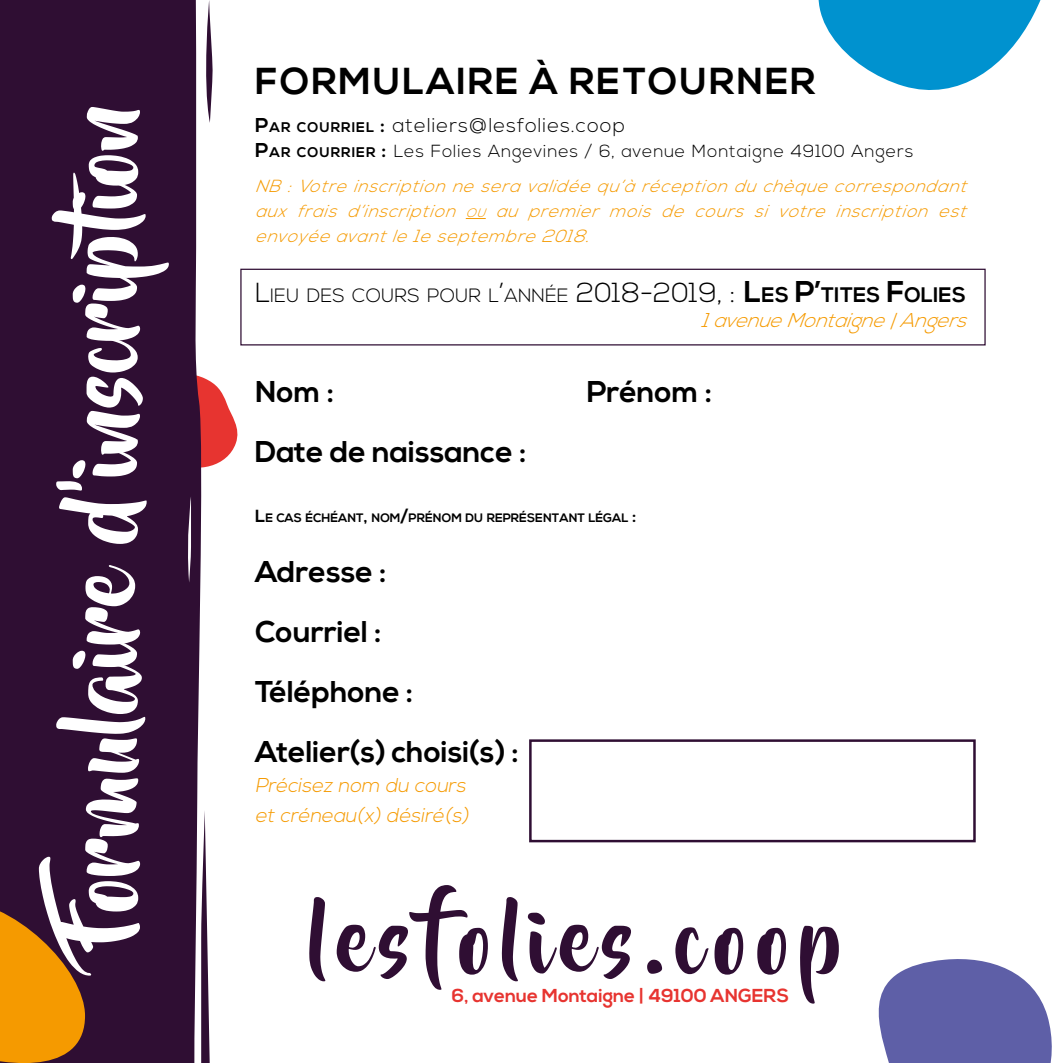
<style>
.page{position:relative;width:1063px;height:1063px;background:#fff}
.page>*{position:absolute;margin:0;border:0;box-sizing:border-box;transform-origin:0 0}
.t1{font:92.5px "Beyond The Mountains";color:#fff}
.t2{font:87.5px "Beyond The Mountains";letter-spacing:.1em;color:#2f0e33}
.t3{font:700 37.5px "Nexa";letter-spacing:.05em;color:#000}
.t4{font:700 30px/60px "Nexa";color:#000}
.t5{font:italic 300 20px/30px "Nexa";color:#f59a00}
.t6{font:300 20px "Nexa";letter-spacing:.05em;color:#000}
.t7{font:300 19.25px "Nexa";color:#000}
.t8{font:700 18.75px "Nexa";color:#e73430}
.t9{font:italic 300 17.5px/35px "Nexa";color:#f59a00}
.t10{font:700 12.25px "Nexa";color:#000}
.s1{font-weight:700}
.s2{font-weight:700;font-size:14px}
.s3{font-weight:700;font-style:normal;font-size:20px;color:#000}
.s4{font-weight:700;font-style:normal;font-size:14px;color:#000}
.s5{font-style:normal;color:#000}
.s6{font-size:12.25px}
.s7{font-size:27.5px}
.s8{font-weight:700;font-size:30px}
.s9{font-weight:700;font-size:21px}
.s10{font-size:17.5px}
</style>
<div class="page">
<svg style="left:213px;top:383px;width:25px;height:82px"></svg>
<svg style="left:0;top:0;width:213px;height:1063px;background:#3d1e40"></svg>
<svg style="left:0;top:898px;width:85px;height:165px;background:#b46c10"></svg>
<svg style="left:818px;top:0;width:223px;height:90px"></svg>
<svg style="left:878px;top:959px;width:174px;height:104px;background:#7475b3"></svg>
<svg style="left:466px;top:218px;width:20px;height:1px"></svg>
<div style="left:529px;top:739px;width:447px;height:103px;background:#fff;border:2px solid #2f0e33"></div>
<div style="left:240px;top:269px;width:746px;height:77px;border:1px solid #2f0e33"></div>
<h1 class="t1" style="left:52px;top:944px;width:842px;rotate:-90deg">Formulaire d’inscription</h1>
<h3 class="t3" style="left:255px;top:60px;width:562px">FORMULAIRE À RETOURNER</h3>
<p class="t6" style="left:255px;top:113px;width:372px"><span class="s1">P</span><span class="s2">AR COURRIEL</span> <span class="s1">:</span> ateliers@lesfolies.coop</p>
<p class="t9" style="left:255px;top:134px;width:720px"><span class="s3">P</span><span class="s4">AR COURRIER</span> <span class="s3">:</span> <span class="s5">L</span><span class="s5">es Folies Angevines / 6, avenue Montaigne 49100 Angers<br></span>NB:Votreinscriptionneseravalidéequ’àréceptionduchèquecorrespondant</p>
<p class="t9" style="left:255px;top:199px;width:720px;line-height:25px">aux frais d’inscription <span class="s6">ou</span> au premier mois de cours si votre inscription est envoyéeavantle1eseptembre2018.</p>
<p class="t7" style="left:255px;top:284px;width:712px"><span class="s7">L</span>IEU DES COURS POUR L<span class="s7">’</span>ANNÉE <span class="s7">2018-2019, :</span> <span class="s8">L</span><span class="s9">ES</span> <span class="s8">P’</span><span class="s9">TITES</span> <span class="s8">F</span><span class="s9">OLIES</span></p>
<p class="t5" style="left:701px;top:306px;width:275px">1avenueMontaigne|Angers</p>
<h3 class="t4" style="left:255px;top:363px;width:80px">Nom :</h3>
<h3 class="t4" style="left:587px;top:363px;width:127px">Prénom :</h3>
<h3 class="t4" style="left:255px;top:423px;width:273px">Date de naissance :</h3>
<p class="t10" style="left:255px;top:510px;width:383px"><span class="s10">L</span>E CAS ÉCHÉANT<span class="s10">,</span> NOM<span class="s10">/</span>PRÉNOM DU REPRÉSENTANT LÉGAL <span class="s10">:</span></p>
<h3 class="t4" style="left:255px;top:543px;width:265px">Adresse :<br>Courriel :<br>Téléphone :<br>Atelier(s) choisi(s) :</h3>
<p class="t5" style="left:255px;top:771px;width:220px">Précisez nom du cours etcréneau(x)désiré(s)</p>
<h2 class="t2" style="left:309px;top:893px;width:536px">lesfolies.coop</h2>
<p class="t8" style="left:452px;top:985px;width:339px">6, avenue Montaigne | 49100 ANGERS</p>
</div>
